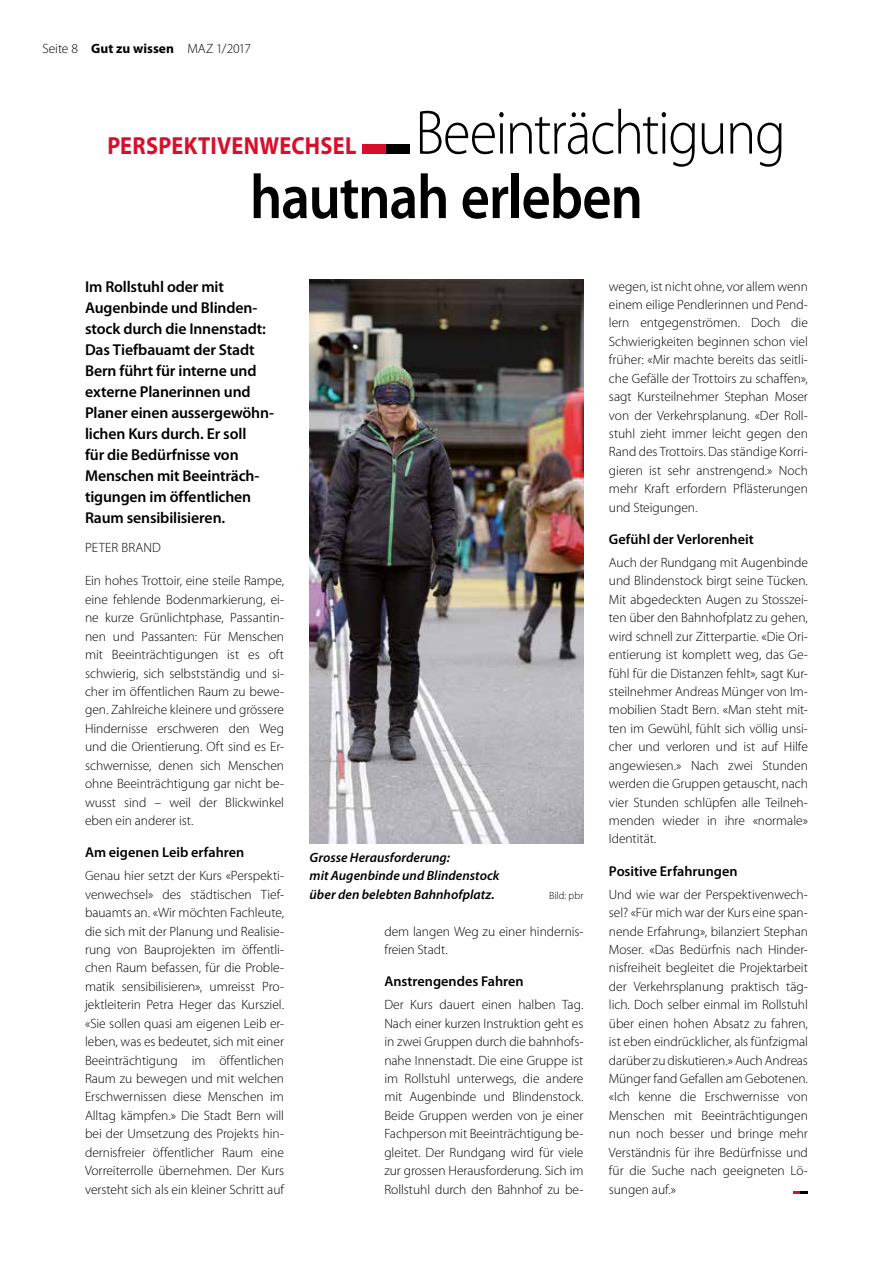
<style>
.page{position:relative;width:893px;height:1263px;background:#fff}
.page>*{position:absolute;margin:0;border:0;box-sizing:border-box;transform-origin:0 0}
.t1{font:300 63px "Myriad Pro";letter-spacing:-.025em;color:#000;scale:.9 1}
.t2{font:600 63px "Myriad Pro";letter-spacing:-.02em;color:#000;scale:.9 1}
.t3{font:700 24.75px "Myriad Pro";letter-spacing:.01em;color:#d80f2a;scale:.9 1}
.t4{font:600 15.75px/21px "Myriad Pro";letter-spacing:-.01em;color:#000}
.t5{font:600 14.25px "Myriad Pro";color:#000}
.t6{font:300 13.5px/18.5px "Myriad Pro";letter-spacing:-.005em;color:#000;text-align:justify}
.t7{font:italic 600 13.5px/18.5px "Myriad Pro";letter-spacing:.005em;color:#000}
.t8{font:300 10.5px "Myriad Pro";letter-spacing:.005em;color:#000}
.s1{font-weight:700}
</style>
<div class="page">
<div style="left:363px;top:144px;width:23px;height:9px;background:#d80f2a"></div>
<div style="left:386px;top:144px;width:23px;height:9px;background:#000"></div>
<svg style="left:794px;top:1191px;width:14px;height:2px"></svg>
<img style="left:310px;top:279px;width:273px;height:564px">
<p class="t6" style="left:43px;top:39px;width:210px">Seite 8 <span class="s1">Gut zu wissen</span> MAZ 1/2017</p>
<h1 class="t1" style="left:415px;top:98px;width:413px">Beeinträchtigung</h1>
<h1 class="t2" style="left:250px;top:157px;width:438px">hautnah erleben</h1>
<h2 class="t3" style="left:107px;top:129px;width:278px">PERSPEKTIVENWECHSEL</h2>
<p class="t4" style="left:85px;top:276px;width:190px">Im Rollstuhl oder mit<br>Augenbinde und Blinden&shy;stock durch die Innenstadt:<br>Das Tiefbauamt der Stadt<br>Bern führt für interne und externe Planerinnen und<br>Planer einen aussergewöhn&shy;lichen Kurs durch. Er soll<br>für die Bedürfnisse von<br>Menschen mit Beeinträch&shy;tigungen im öffentlichen<br>Raum sensibilisieren.</p>
<p class="t6" style="left:85px;top:538px;width:77px">PETER BRAND</p>
<p class="t6" style="left:85px;top:572px;width:201px">Ein hohes Trottoir, eine steile Rampe, eine fehlende Bodenmarkierung, ei&shy;ne kurze Grünlichtphase, Passantin&shy;nen und Passanten: Für Menschen mit Beeinträchtigungen ist es oft schwierig, sich selbstständig und si&shy;cher im öffentlichen Raum zu bewe&shy;gen. Zahlreiche kleinere und grössere Hindernisse erschweren den Weg und die Orientierung. Oft sind es Er&shy;schwernisse, denen sich Menschen ohne Beeinträchtigung gar nicht be&shy;wusst sind – weil der Blickwinkel eben ein anderer ist.</p>
<p class="t5" style="left:85px;top:843px;width:161px">Am eigenen Leib erfahren</p>
<p class="t6" style="left:85px;top:867px;width:201px">Genau hier setzt der Kurs «Perspekti&shy;venwechsel» des städtischen Tief&shy;bauamts an. «Wir möchten Fachleute, die sich mit der Planung und Realisie&shy;rung von Bauprojekten im öffentli&shy;chen Raum befassen, für die Proble&shy;matik sensibilisieren», umreisst Pro&shy;jektleiterin Petra Heger das Kursziel. «Sie sollen quasi am eigenen Leib er&shy;leben, was es bedeutet, sich mit einer Beeinträchtigung im öffentlichen Raum zu bewegen und mit welchen Erschwernissen diese Menschen im Alltag kämpfen.» Die Stadt Bern will bei der Umsetzung des Projekts hin&shy;dernisfreier öffentlicher Raum eine Vorreiterrolle übernehmen. Der Kurs versteht sich als ein kleiner Schritt auf</p>
<p class="t7" style="left:310px;top:848px;width:192px">Grosse Herausforderung:<br>mit Augenbinde und Blindenstock über den belebten Bahnhofplatz.</p>
<p class="t8" style="left:549px;top:889px;width:36px">Bild: pbr</p>
<p class="t6" style="left:384px;top:922px;width:200px">dem langen Weg zu einer hindernis&shy;freien Stadt.</p>
<p class="t5" style="left:384px;top:972px;width:141px">Anstrengendes Fahren</p>
<p class="t6" style="left:384px;top:996px;width:201px">Der Kurs dauert einen halben Tag.<br>Nach einer kurzen Instruktion geht es in zwei Gruppen durch die bahnhofs&shy;nahe Innenstadt. Die eine Gruppe ist im Rollstuhl unterwegs, die andere mit Augenbinde und Blindenstock.<br>Beide Gruppen werden von je einer Fachperson mit Beeinträchtigung be&shy;gleitet. Der Rundgang wird für viele zur grossen Herausforderung. Sich im Rollstuhl durch den Bahnhof zu be-</p>
<p class="t6" style="left:609px;top:277px;width:201px">wegen, ist nicht ohne, vor allem wenn einem eilige Pendlerinnen und Pend&shy;lern entgegenströmen. Doch die Schwierigkeiten beginnen schon viel früher: «Mir machte bereits das seitli&shy;che Gefälle der Trottoirs zu schaffen», sagt Kursteilnehmer Stephan Moser von der Verkehrsplanung. «Der Roll&shy;stuhl zieht immer leicht gegen den Rand des Trottoirs. Das ständige Korri&shy;gieren ist sehr anstrengend.» Noch mehr Kraft erfordern Pflästerungen und Steigungen.</p>
<p class="t5" style="left:609px;top:530px;width:146px">Gefühl der Verlorenheit</p>
<p class="t6" style="left:609px;top:553px;width:201px">Auch der Rundgang mit Augenbinde und Blindenstock birgt seine Tücken.<br>Mit abgedeckten Augen zu Stosszei&shy;ten über den Bahnhofplatz zu gehen, wird schnell zur Zitterpartie. «Die Ori&shy;entierung ist komplett weg, das Ge&shy;fühl für die Distanzen fehlt», sagt Kur&shy;steilnehmer Andreas Münger von Im&shy;mobilien Stadt Bern. «Man steht mit&shy;ten im Gewühl, fühlt sich völlig unsi&shy;cher und verloren und ist auf Hilfe angewiesen.» Nach zwei Stunden werden die Gruppen getauscht, nach vier Stunden schlüpfen alle Teilneh&shy;menden wieder in ihre «normale» Identität.</p>
<p class="t5" style="left:609px;top:862px;width:130px">Positive Erfahrungen</p>
<p class="t6" style="left:609px;top:885px;width:201px">Und wie war der Perspektivenwech&shy;sel? «Für mich war der Kurs eine span&shy;nende Erfahrung», bilanziert Stephan Moser. «Das Bedürfnis nach Hinder&shy;nisfreiheit begleitet die Projektarbeit der Verkehrsplanung praktisch täg&shy;lich. Doch selber einmal im Rollstuhl über einen hohen Absatz zu fahren, ist eben eindrücklicher, als fünfzigmal darüber zu diskutieren.» Auch Andreas Münger fand Gefallen am Gebotenen. «Ich kenne die Erschwernisse von Menschen mit Beeinträchtigungen nun noch besser und bringe mehr Verständnis für ihre Bedürfnisse und für die Suche nach geeigneten Lö&shy;sungen auf.»</p>
</div>
